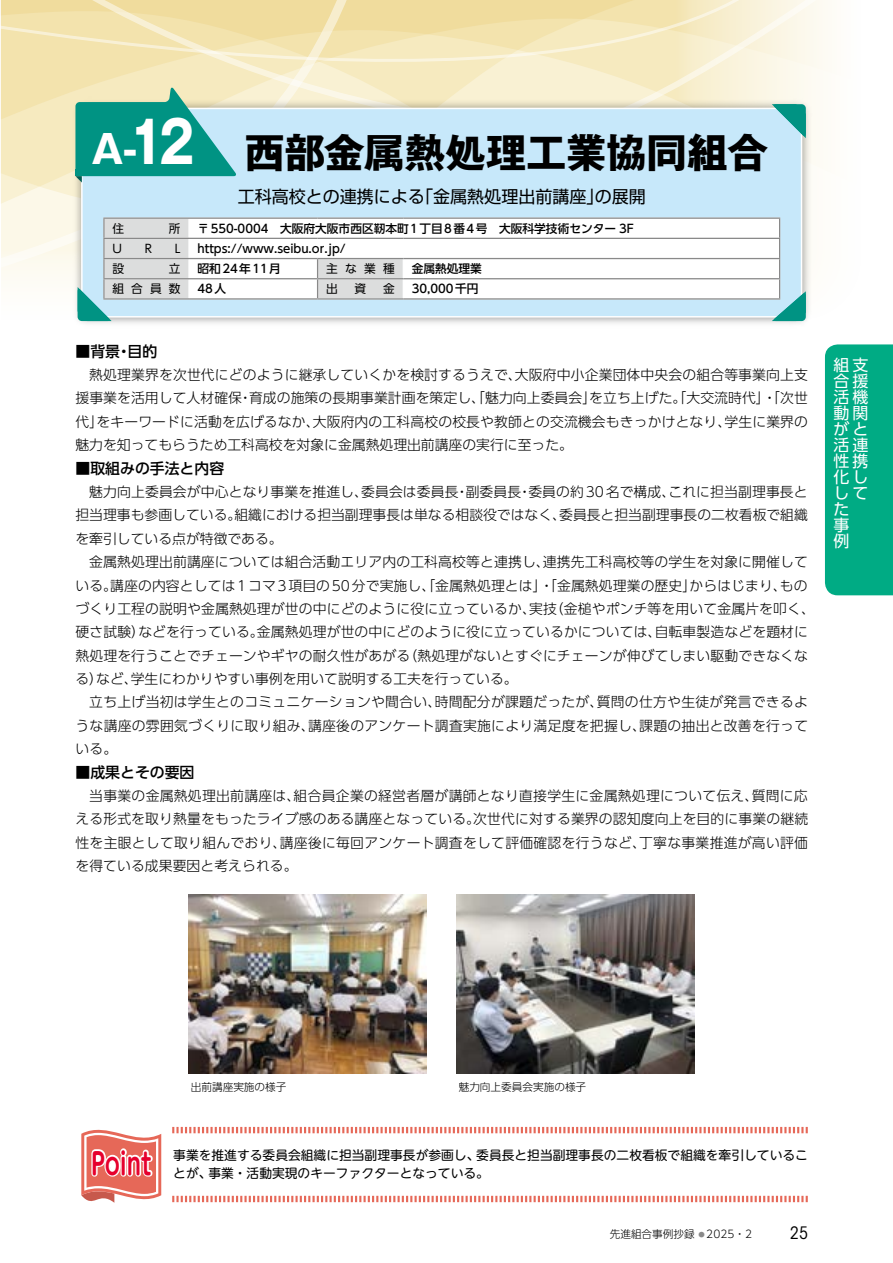
<style>
.page{position:relative;width:893px;height:1263px;background:#fff}
.page>*{position:absolute;margin:0;border:0;box-sizing:border-box;transform-origin:0 0}
._01_タイトル{font:700 40.35px "Gothic MB101 Pr 6";letter-spacing:-.005em;color:#000}
._04_数字{font:700 39.3px "Gothic MB101 Pr 6";color:#fff}
.t1{font:700 30px "UD Shin M Go Pr 6 N De";letter-spacing:-.01em;color:#e6002d;scale:.75 1}
._02_サブタイトル{font:16.95px "Shin Go Pr 6";color:#000}
.t2{font:condensed 16.95px "ITC Avant Garde Std";color:#000}
.t3{font:15.9px/15.9px "UD Shin Go Pro";color:#fff}
._14Q_小見出し_UD新ゴM{font:500 14.85px "UD Shin Go Pro";color:#000}
._13Q_UD新ゴL_22H{font:300 13.8px/23.4px "UD Shin Go Pr 6";letter-spacing:.01em;color:#000;text-align:justify}
._12Q_キーファクター{font:12.75px/18px "UD Shin M Go Pro";color:#000}
._13Q_表組文字_左よせ{font:500 11.7px "UD Shin Go Pro";color:#000}
.t4{font:11.7px "UD Shin Go Pro";letter-spacing:.615em;color:#000}
._13Q_表組文字_左よせ-2{font:500 11.7px "UD Shin Go Pro";letter-spacing:.125em;color:#000}
._10Q_cap{font:300 10.65px "UD Shin Go Pro";color:#000}
.s1{font-size:57.45px}
.s2{font-family:"UD Shin Go Pr 6 N"}
</style>
<div class="page">
<svg style="left:374px;top:0;width:454px;height:129px"></svg>
<svg style="left:0;top:62px;width:374px;height:218px"></svg>
<svg style="left:0;top:0;width:780px;height:62px"></svg>
<img style="left:68px;top:95px;width:747px;height:229px">
<div style="left:82px;top:108px;width:719px;height:209px;background:#c7e8fa"></div>
<div style="left:81px;top:108px;width:721px;height:210px;border:2px solid #fff"></div>
<svg style="left:772px;top:104px;width:34px;height:34px"></svg>
<svg style="left:75px;top:87px;width:162px;height:96px"></svg>
<svg style="left:81px;top:1129px;width:80px;height:74px"></svg>
<svg style="left:172px;top:1127px;width:636px;height:6px"></svg>
<svg style="left:172px;top:1196px;width:636px;height:6px"></svg>
<div style="left:825px;top:344px;width:68px;height:251px;background:#00ab84"></div>
<div style="left:404px;top:219px;width:368px;height:79px;background:#fff"></div>
<hr style="left:103px;top:217px;width:86px;height:2px;background:#898989">
<hr style="left:189px;top:217px;width:129px;height:2px;background:#898989">
<hr style="left:318px;top:217px;width:85px;height:2px;background:#898989">
<hr style="left:403px;top:217px;width:377px;height:2px;background:#898989">
<hr style="left:403px;top:238px;width:377px;height:1px;background:#898989">
<hr style="left:403px;top:258px;width:377px;height:1px;background:#898989">
<svg style="left:78px;top:218px;width:326px;height:103px"></svg>
<hr style="left:403px;top:278px;width:377px;height:1px;background:#898989">
<svg style="left:772px;top:219px;width:34px;height:102px"></svg>
<hr style="left:103px;top:298px;width:86px;height:2px;background:#898989">
<hr style="left:189px;top:298px;width:129px;height:2px;background:#898989">
<hr style="left:318px;top:298px;width:85px;height:2px;background:#898989">
<hr style="left:403px;top:298px;width:377px;height:2px;background:#898989">
<img style="left:189px;top:895px;width:238px;height:178px">
<img style="left:457px;top:895px;width:238px;height:178px">
<p class="_04_数字" style="left:91px;top:116px;width:104px">A-<span class="s1">12</span></p>
<p class="_01_タイトル" style="left:244px;top:120px;width:525px">西部金属熱処理工業協同組合</p>
<p class="_02_サブタイトル" style="left:238px;top:182px;width:410px">工科高校との連携による「金属熱処理出前講座」の展開</p>
<p class="_13Q_表組文字_左よせ" style="left:198px;top:219px;width:438px">〒550-0004　大阪府大阪市西区靭本町1丁目8番4号　大阪科学技術センター 3F</p>
<p class="_13Q_表組文字_左よせ" style="left:198px;top:239px;width:150px">https://www.seibu.or.jp/</p>
<p class="_13Q_表組文字_左よせ-2" style="left:198px;top:259px;width:85px">昭和24年11月</p>
<p class="_13Q_表組文字_左よせ" style="left:412px;top:259px;width:72px">金属熱処理業</p>
<p class="_13Q_表組文字_左よせ" style="left:198px;top:279px;width:30px">48人</p>
<p class="_13Q_表組文字_左よせ" style="left:412px;top:279px;width:68px">30,000千円</p>
<p class="t4" style="left:112px;top:219px;width:36px">住 　</p>
<p class="t4" style="left:169px;top:219px;width:13px">所</p>
<p class="t4" style="left:112px;top:239px;width:11px">U</p>
<p class="t4" style="left:145px;top:239px;width:9px">R</p>
<p class="t4" style="left:175px;top:239px;width:7px">L</p>
<p class="t4" style="left:112px;top:259px;width:36px">設 　</p>
<p class="t4" style="left:169px;top:259px;width:13px">立</p>
<p class="t4" style="left:326px;top:259px;width:70px">主な業種</p>
<p class="t4" style="left:112px;top:279px;width:70px">組合員数</p>
<p class="t4" style="left:326px;top:279px;width:13px">出</p>
<p class="t4" style="left:355px;top:279px;width:13px">資</p>
<p class="t4" style="left:383px;top:279px;width:13px">金</p>
<p class="_14Q_小見出し_UD新ゴM" style="left:75px;top:339px;width:83px">■背景・目的</p>
<p class="_13Q_UD新ゴL_22H" style="left:75px;top:363px;width:734px;text-indent:14px">熱処理業界を次世代にどのように継承していくかを検討するうえで、大阪府中小企業団体中央会の組合等事業向上支援事業を活用して人材確保・育成の施策の長期事業計画を策定し、「魅力向上委員会」を立ち上げた。「大交流時代」・「次世代」をキーワードに活動を広げるなか、大阪府内の工科高校の校長や教師との交流機会もきっかけとなり、学生に業界の魅力を知ってもらうため工科高校を対象に金属熱処理出前講座の実行に至った。</p>
<p class="_14Q_小見出し_UD新ゴM" style="left:75px;top:456px;width:150px">■取組<span class="s2">みの手</span>法と内容</p>
<p class="_13Q_UD新ゴL_22H" style="left:75px;top:479px;width:734px;text-indent:14px">魅力向上委員会が中心となり事業を推進し、委員会は委員長・副委員長・委員の約30名で構成、これに担当副理事長と担当理事も参画している。組織における担当副理事長は単なる相談役ではなく、委員長と担当副理事長の二枚看板で組織を牽引している点が特徴である。</p>
<p class="_13Q_UD新ゴL_22H" style="left:75px;top:550px;width:741px;text-align:left;text-indent:14px">金属熱処理出前講座については組合活動エリア内の工科高校等と連携し、連携先工科高校等の学生を対象に開催している。講座の内容としては1コマ3項目の50分で実施し、「金属熱処理とは」・「金属熱処理業の歴史」からはじまり、ものづくり工程の説明や金属熱処理が世の中にどのように役に立っているか、実技（金槌やポンチ等を用いて金属片を叩く、硬さ試験）などを行っている。金属熱処理が世の中にどのように役に立っているかについては、自転車製造などを題材に熱処理を行うことでチェーンやギヤの耐久性があがる（熱処理がないとすぐにチェーンが伸びてしまい駆動できなくなる）など、学生にわかりやすい事例を用いて説明する工夫を行っている。</p>
<p class="_13Q_UD新ゴL_22H" style="left:75px;top:690px;width:734px;text-indent:14px">立ち上げ当初は学生とのコミュニケーションや間合い、時間配分が課題だったが、質問の仕方や生徒が発言できるような講座の雰囲気づくりに取り組み、講座後のアンケート調査実施により満足度を把握し、課題の抽出と改善を行っている。</p>
<p class="_14Q_小見出し_UD新ゴM" style="left:75px;top:760px;width:121px">■成果とその要因</p>
<p class="_13Q_UD新ゴL_22H" style="left:75px;top:783px;width:734px;text-indent:14px">当事業の金属熱処理出前講座は、組合員企業の経営者層が講師となり直接学生に金属熱処理について伝え、質問に応える形式を取り熱量をもったライブ感のある講座となっている。次世代に対する業界の認知度向上を目的に事業の継続性を主眼として取り組んでおり、講座後に毎回アンケート調査をして評価確認を行うなど、丁寧な事業推進が高い評価を得ている成果要因と考えられる。</p>
<p class="t3" style="left:833px;top:357px;width:36px">組支合援活機動関がと活連性携化ししてた<br>事<br>例</p>
<p class="_10Q_cap" style="left:191px;top:1078px;width:97px">出前講座実施の様子</p>
<p class="_10Q_cap" style="left:459px;top:1078px;width:129px">魅力向上委員会実施の様子</p>
<h3 class="t1" style="left:91px;top:1137px;width:82px">Point</h3>
<p class="_12Q_キーファクター" style="left:173px;top:1145px;width:636px">事業を推進する委員会組織に担当副理事長が参画し、委員長と担当副理事長の二枚看板で組織を牽引していることが、事業・活動実現のキーファクターとなっている。</p>
<p class="_10Q_cap" style="left:610px;top:1226px;width:144px">先進組合事例抄録 <sup>●</sup> 2025・2</p>
<p class="t2" style="left:790px;top:1222px;width:19px">25</p>
</div>
